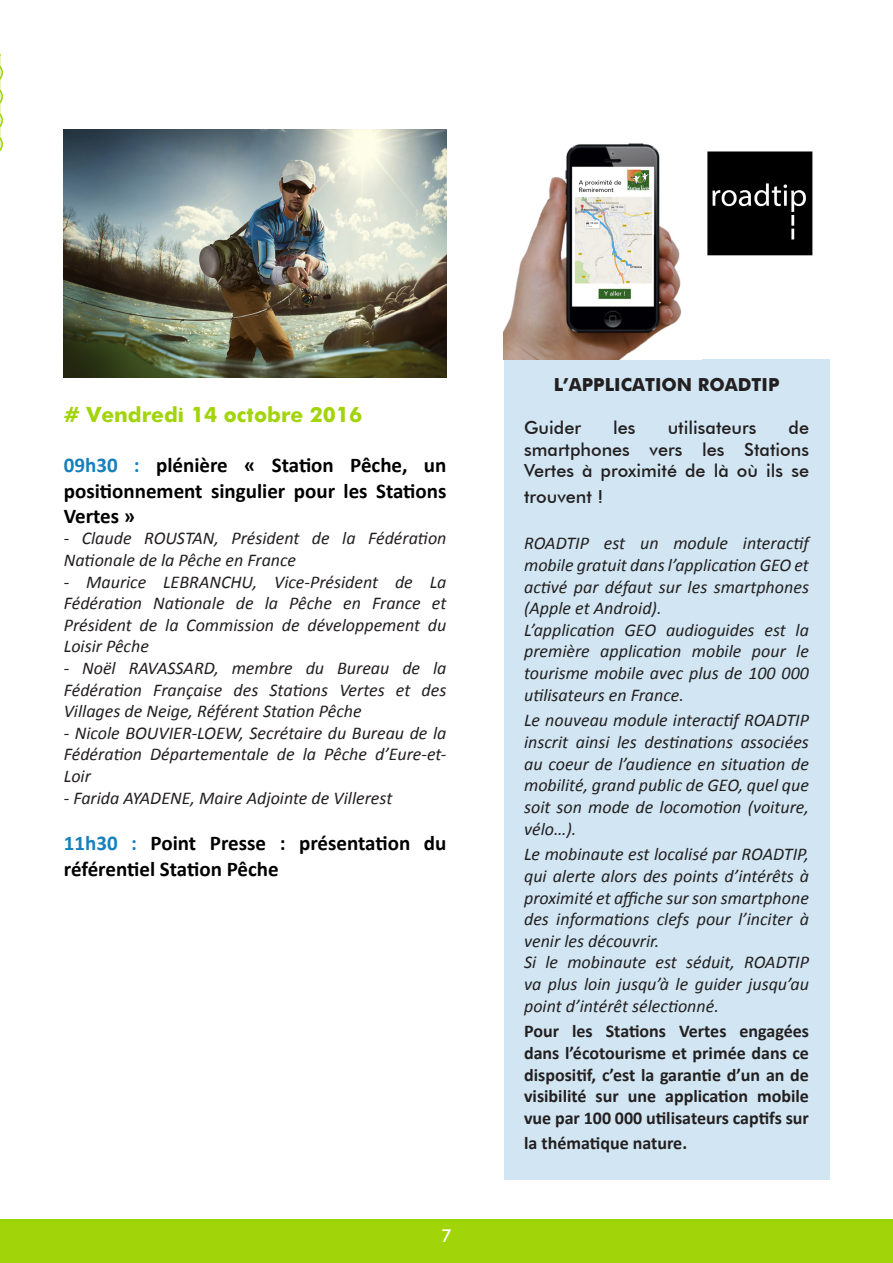
<style>
.page{position:relative;width:893px;height:1263px;background:#fff}
.page>*{position:absolute;margin:0;border:0;box-sizing:border-box;transform-origin:0 0}
.t1{font:700 21px/25.2px "Calibri";color:#000;text-align:justify}
.t2{font:700 21px "Futura";color:#a2d40a}
.t3{font:italic 18px/21.6px "Calibri";color:#231f20;text-align:justify}
.t4{font:700 18px/21.6px "Calibri";color:#231f20;text-align:justify}
.t5{font:500 18px/21.6px "Futura BT";color:#231f20;text-align:justify}
.t6{font:700 18px "Futura";color:#231f20}
.t7{font:500 18px "Futura BT";color:#fff}
.s1{color:#1781bd}
</style>
<div class="page">
<svg style="left:0;top:54px;width:3px;height:97px"></svg>
<div style="left:0;top:1219px;width:893px;height:44px;background:#a2d40a"></div>
<div style="left:504px;top:359px;width:325px;height:821px;background:#d1e6f2"></div>
<img style="left:504px;top:143px;width:178px;height:216px">
<img style="left:64px;top:129px;width:382px;height:248px">
<img style="left:707px;top:151px;width:106px;height:105px">
<p class="t2" style="left:64px;top:399px;width:300px"># Vendredi 14 octobre 2016</p>
<p class="t1" style="left:64px;top:453px;width:384px"><span class="s1">09h30 :</span> plénière « Station Pêche, un positionnement singulier pour les Stations Vertes »</p>
<p class="t3" style="left:64px;top:527px;width:384px">- Claude ROUSTAN, Président de la Fédération<br>Nationale de la Pêche en France</p>
<p class="t3" style="left:64px;top:570px;width:384px">- Maurice LEBRANCHU, Vice-Président de La Fédération Nationale de la Pêche en France et Président de la Commission de développement du Loisir Pêche</p>
<p class="t3" style="left:64px;top:657px;width:384px">- Noël RAVASSARD, membre du Bureau de la Fédération Française des Stations Vertes et des Villages de Neige, Référent Station Pêche</p>
<p class="t3" style="left:64px;top:721px;width:384px">- Nicole BOUVIER-LOEW, Secrétaire du Bureau de la Fédération Départementale de la Pêche d’Eure-et-Loir</p>
<p class="t3" style="left:64px;top:786px;width:330px">- Farida AYADENE, Maire Adjointe de Villerest</p>
<p class="t1" style="left:64px;top:831px;width:384px"><span class="s1">11h30 :</span> Point Presse : présentation du référentiel Station Pêche</p>
<p class="t7" style="left:441px;top:1224px;width:12px">7</p>
<p class="t6" style="left:554px;top:371px;width:227px">L’APPLICATION ROADTIP</p>
<p class="t5" style="left:524px;top:417px;width:58px">Guider</p>
<p class="t5" style="left:613px;top:417px;width:24px">les</p>
<p class="t5" style="left:668px;top:417px;width:90px">utilisateurs</p>
<p class="t5" style="left:524px;top:417px;width:286px;text-indent:264px">de smartphones vers les Stations Vertes à proximité de là où ils se</p>
<p class="t5" style="left:524px;top:485px;width:81px">trouvent !</p>
<p class="t3" style="left:524px;top:532px;width:286px">ROADTIP est un module interactif mobile gratuit dans l’application GEO et activé par défaut sur les smartphones (Apple et Android).</p>
<p class="t3" style="left:524px;top:618px;width:286px">L’application GEO audioguides est la première application mobile pour le tourisme mobile avec plus de 100 000 utilisateurs en France.</p>
<p class="t3" style="left:524px;top:709px;width:286px">Le nouveau module interactif ROADTIP inscrit ainsi les destinations associées au coeur de l’audience en situation de mobilité, grand public de GEO, quel que soit son mode de locomotion (voiture, vélo…).</p>
<p class="t3" style="left:524px;top:843px;width:286px">Le mobinaute est localisé par ROADTIP, qui alerte alors des points d’intérêts à proximité et affiche sur son smartphone des informations clefs pour l’inciter à venir les découvrir.</p>
<p class="t3" style="left:524px;top:951px;width:286px">Si le mobinaute est séduit, ROADTIP va plus loin jusqu’à le guider jusqu’au point d’intérêt sélectionné.</p>
<p class="t4" style="left:524px;top:1021px;width:286px">Pour les Stations Vertes engagées dans l’écotourisme et primée dans ce dispositif, c’est la garantie d’un an de visibilité sur une application mobile vue par 100 000 utilisateurs captifs sur</p>
<p class="t4" style="left:524px;top:1132px;width:165px">la thématique nature.</p>
</div>
